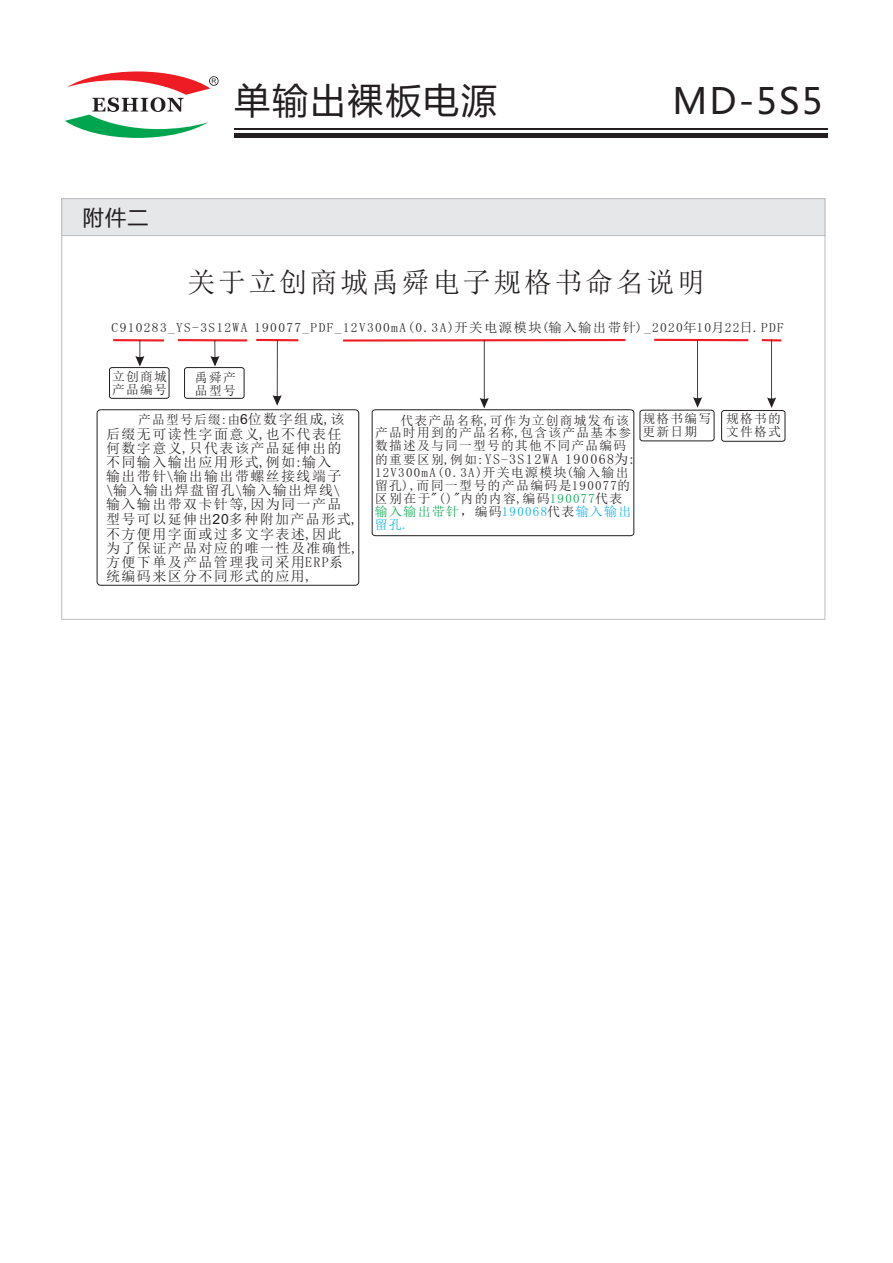
<style>
.page{position:relative;width:893px;height:1263px;background:#fff}
.page>*{position:absolute;margin:0;border:0;box-sizing:border-box;transform-origin:0 0}
.t1{font:35.7px "Microsoft Ya Hei";letter-spacing:.06em;color:#231f20}
.t2{font:27.75px "Sim Sun";letter-spacing:.1em;color:#231f20}
.t3{font:21px "Microsoft Ya Hei";color:#231f20}
.t4{font:13.95px/14.1px "Sim Sun";letter-spacing:.1em;color:#231f20}
.t5{font:12.9px/12.9px "Sim Sun";letter-spacing:.1em;color:#231f20}
.t6{font:12.9px "Sim Sun";letter-spacing:.1em;color:#231f20;scale:1.04 1}
.t7{font:12.75px/12.8px "Sim Sun";letter-spacing:.1em;color:#231f20}
.s1{font-family:"Arial";font-size:13.95px}
.s2{font-size:13.95px}
.s3{font-family:"Arial"}
.s4{font-size:12.75px}
.s5{color:#00a54f}
.s6{color:#00aeef}
</style>
<div class="page">
<svg style="left:65px;top:71px;width:154px;height:67px"></svg>
<hr style="left:234px;top:129px;width:594px;height:1px;background:#231f20">
<div style="left:234px;top:133px;width:594px;height:5px;background:#231f20"></div>
<svg style="left:61px;top:237px;width:765px;height:383px"></svg>
<svg style="left:61px;top:198px;width:765px;height:39px;background:#e4e5e7"></svg>
<hr style="left:178px;top:339px;width:69px;height:2px;background:#ee1d23">
<hr style="left:256px;top:339px;width:42px;height:2px;background:#ee1d23">
<hr style="left:113px;top:339px;width:51px;height:2px;background:#ee1d23">
<hr style="left:654px;top:339px;width:94px;height:2px;background:#ee1d23">
<svg style="left:210px;top:340px;width:9px;height:27px"></svg>
<svg style="left:273px;top:340px;width:9px;height:66px"></svg>
<svg style="left:135px;top:340px;width:9px;height:27px"></svg>
<svg style="left:762px;top:339px;width:19px;height:69px"></svg>
<div style="left:109px;top:367px;width:60px;height:32px;border:1px solid #231f20;border-radius:3px"></div>
<div style="left:184px;top:367px;width:60px;height:32px;border:1px solid #231f20;border-radius:3px"></div>
<div style="left:97px;top:409px;width:262px;height:177px;border:1px solid #231f20;border-radius:4px"></div>
<svg style="left:341px;top:338px;width:374px;height:198px"></svg>
<div style="left:721px;top:410px;width:64px;height:32px;border:1px solid #231f20;border-radius:3px"></div>
<h3 class="t3" style="left:83px;top:207px;width:67px">附件二</h3>
<h1 class="t1" style="left:235px;top:84px;width:264px">单输出裸板电源</h1>
<h1 class="t1" style="left:672px;top:85px;width:152px">MD-5S5</h1>
<h2 class="t2" style="left:187px;top:268px;width:519px">关于立创商城禹舜电子规格书命名说明</h2>
<p class="t6" style="left:112px;top:321px;width:648px">C910283_YS-3S12WA 190077_PDF_12V300mA(0.3A)开关电源模块(输入输出带针)_2020年10月22日.PDF</p>
<p class="t7" style="left:112px;top:370px;width:56px">立创商城产品编号</p>
<p class="t7" style="left:195px;top:371px;width:42px">禹舜产品型号</p>
<p class="t7" style="left:138px;top:413px;width:208px">产品型号后缀:由<span class="s1">6</span><span class="s2">位数字组成,该</span></p>
<p class="t4" style="left:106px;top:427px;width:254px">后缀无可读性字面意义,也不代表任何数字意义,只代表该产品延伸出的不同输入输出应用形式,例如:输入<br>输出带针\输出输出带螺丝接线端子<br>\输入输出焊盘留孔\输入输出焊线\<br>输入输出带双卡针等,因为同一产品型号可以延伸出<span class="s3">20</span>多种附加产品形式,不方便用字面或过多文字表述,因此为了保证产品对应的唯一性及准确性,方便下单及产品管理我司采用ERP系统编码来区分不同形式的应用,</p>
<p class="t7" style="left:375px;top:414px;width:258px;text-indent:26px">代表产品名称,可作为立创商城发布该产品时用到的产品名称,包含该产品基本参数描述及与同一型号的其他不同产品编码</p>
<p class="t4" style="left:375px;top:452px;width:262px"><span class="s4">的重要区别,例如:</span>YS<span class="s4">-</span>3S12WA 190068为:</p>
<p class="t5" style="left:375px;top:466px;width:258px">12V300mA(0.3A)开关电源模块(输入输出留孔),而同一型号的产品编码是190077的区别在于"()"内的内容,编码<span class="s5">190077</span>代表<span class="s5">输入输出带针</span>，编码<span class="s6">190068</span>代表<span class="s6">输入输出留孔.</span></p>
<p class="t7" style="left:642px;top:412px;width:70px">规格书编写更新日期</p>
<p class="t7" style="left:726px;top:412px;width:56px">规格书的文件格式</p>
</div>
